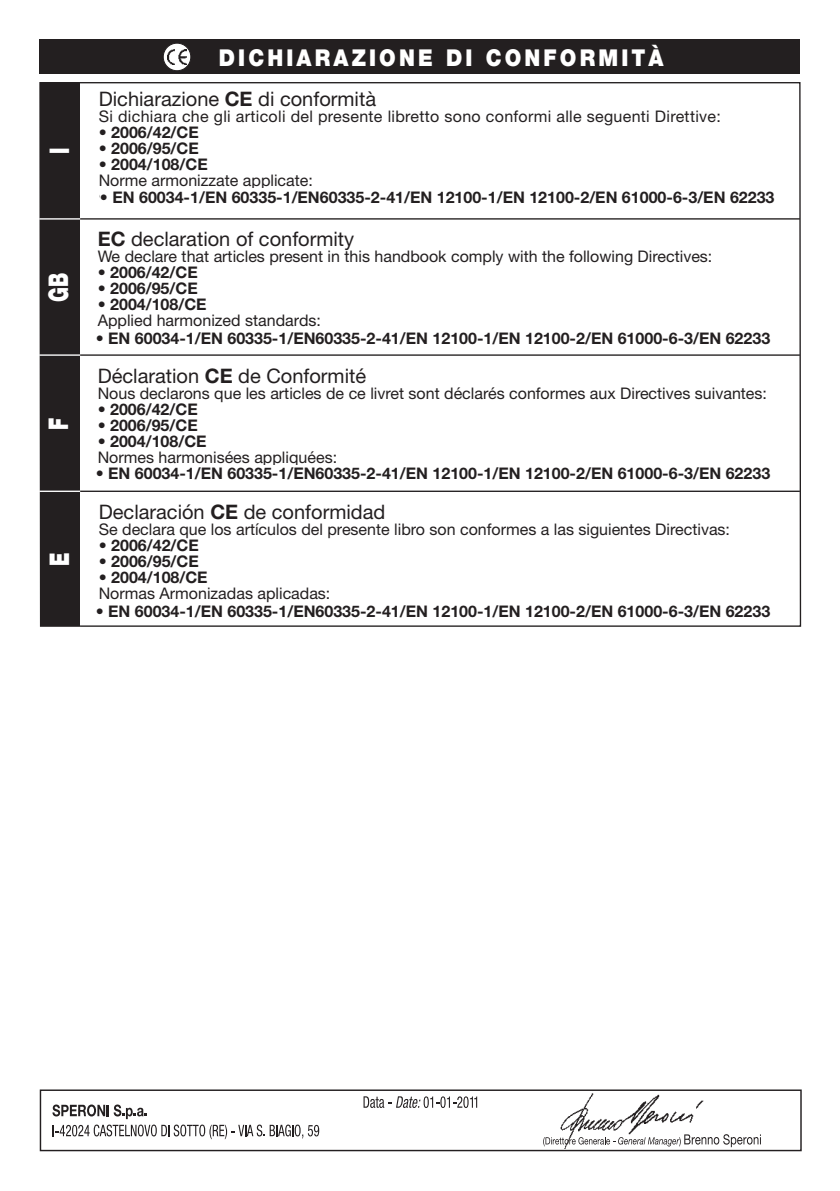
<style>
.page{position:relative;width:840px;height:1191px;background:#fff}
.page>*{position:absolute;margin:0;border:0;box-sizing:border-box;transform-origin:0 0}
.t1{font:900 27.2px "Helvetica Neue LT Std";color:#fff;scale:.71 1}
.t2{font:900 23.2px "Helvetica Neue LT Std";letter-spacing:.15em;color:#fff;scale:.9 1}
.t3{font:20px "Helvetica Neue LT Std";color:#231f20}
.t4{font:700 16px "Helvetica Neue LT Std";color:#231f20}
.t5{font:16px "Helvetica Neue LT Std";color:#231f20}
.t6{font:16px "Helvetica Neue LT Std";letter-spacing:.02em;color:#231f20}
.s1{font-weight:700}
</style>
<div class="page">
<div style="left:40px;top:83px;width:39px;height:544px;background:#231f20"></div>
<hr style="left:78px;top:218px;width:721px;height:1px;background:#231f20">
<hr style="left:39px;top:218px;width:41px;height:1px;background:#fff">
<hr style="left:78px;top:354px;width:721px;height:2px;background:#231f20">
<hr style="left:39px;top:354px;width:41px;height:2px;background:#fff">
<hr style="left:78px;top:490px;width:721px;height:2px;background:#231f20">
<hr style="left:39px;top:490px;width:41px;height:2px;background:#fff">
<div style="left:39px;top:40px;width:760px;height:34px;background:#231f20"></div>
<svg style="left:163px;top:43px;width:28px;height:28px"></svg>
<div style="left:163px;top:43px;width:28px;height:28px;border:1px solid #231f20;border-radius:50%"></div>
<img style="left:167px;top:49px;width:20px;height:16px">
<div style="left:40px;top:1089px;width:761px;height:62px;border:1px solid #231f20"></div>
<svg style="left:151px;top:1124px;width:6px;height:12px"></svg>
<svg style="left:161px;top:1124px;width:18px;height:12px"></svg>
<svg style="left:180px;top:1124px;width:6px;height:12px"></svg>
<svg style="left:181px;top:1125px;width:4px;height:10px"></svg>
<svg style="left:187px;top:1124px;width:11px;height:12px"></svg>
<svg style="left:199px;top:1124px;width:6px;height:12px"></svg>
<svg style="left:200px;top:1125px;width:4px;height:10px"></svg>
<svg style="left:209px;top:1124px;width:110px;height:15px"></svg>
<svg style="left:52px;top:1104px;width:103px;height:32px"></svg>
<svg style="left:543px;top:1134px;width:216px;height:13px"></svg>
<svg style="left:363px;top:1096px;width:114px;height:12px"></svg>
<img style="left:557px;top:1089px;width:149px;height:61px">
<h1 class="t1" style="left:43px;top:154px;width:11px;rotate:-90deg">I</h1>
<h1 class="t1" style="left:42px;top:302px;width:43px;rotate:-90deg">GB</h1>
<h1 class="t1" style="left:42px;top:430px;width:19px;rotate:-90deg">F</h1>
<h1 class="t1" style="left:43px;top:566px;width:21px;rotate:-90deg">E</h1>
<h2 class="t2" style="left:219px;top:44px;width:495px">DICHIARAZIONE DI CONFORMITÀ</h2>
<p class="t3" style="left:99px;top:87px;width:279px">Dichiarazione <span class="s1">CE</span> di conformità</p>
<p class="t6" style="left:99px;top:107px;width:623px">Si dichiara che gli articoli del presente libretto sono conformi alle seguenti Direttive:</p>
<p class="t4" style="left:99px;top:123px;width:101px">• 2006/42/CE</p>
<p class="t4" style="left:99px;top:139px;width:101px">• 2006/95/CE</p>
<p class="t4" style="left:99px;top:155px;width:110px">• 2004/108/CE</p>
<p class="t5" style="left:99px;top:171px;width:215px">Norme armonizzate applicate:</p>
<p class="t4" style="left:323px;top:187px;width:312px">60335-2-41/EN 292-1/EN 292-2/EN 55014</p>
<p class="t4" style="left:100px;top:187px;width:675px">• EN 60034-1/EN 60335-1/EN60335-2-41/EN 12100-1/EN 12100-2/EN 61000-6-3/EN 62233</p>
<p class="t3" style="left:98px;top:227px;width:258px"><span class="s1">EC</span> declaration of conformity</p>
<p class="t5" style="left:98px;top:247px;width:616px">We declare that articles present in this handbook comply with the following Directives:</p>
<p class="t4" style="left:98px;top:263px;width:101px">• 2006/42/CE</p>
<p class="t4" style="left:98px;top:279px;width:101px">• 2006/95/CE</p>
<p class="t4" style="left:98px;top:295px;width:110px">• 2004/108/CE</p>
<p class="t5" style="left:98px;top:311px;width:225px">Applied harmonized standards:</p>
<p class="t4" style="left:98px;top:327px;width:536px">• EN 60034-1/EN 60335-1/EN 60335-2-41/EN 292-1/EN 292-2/EN 55014</p>
<p class="t3" style="left:98px;top:364px;width:270px">Déclaration <span class="s1">CE</span> de Conformité</p>
<p class="t5" style="left:98px;top:383px;width:670px">Nous declarons que les articles de ce livret sont déclarés conformes aux Directives suivantes:</p>
<p class="t4" style="left:98px;top:399px;width:101px">• 2006/42/CE</p>
<p class="t4" style="left:98px;top:415px;width:101px">• 2006/95/CE</p>
<p class="t4" style="left:98px;top:431px;width:110px">• 2004/108/CE</p>
<p class="t5" style="left:98px;top:447px;width:241px">Normes harmonisées appliquées:</p>
<p class="t4" style="left:98px;top:463px;width:536px">• EN 60034-1/EN 60335-1/EN 60335-2-41/EN 292-1/EN 292-2/EN 55014</p>
<p class="t4" style="left:96px;top:328px;width:675px">• EN 60034-1/EN 60335-1/EN60335-2-41/EN 12100-1/EN 12100-2/EN 61000-6-3/EN 62233</p>
<p class="t4" style="left:96px;top:463px;width:675px">• EN 60034-1/EN 60335-1/EN60335-2-41/EN 12100-1/EN 12100-2/EN 61000-6-3/EN 62233</p>
<p class="t3" style="left:99px;top:500px;width:288px">Declaración <span class="s1">CE</span> de conformidad</p>
<p class="t5" style="left:99px;top:520px;width:632px">Se declara que los artículos del presente libro son conformes a las siguientes Directivas:</p>
<p class="t4" style="left:99px;top:535px;width:101px">• 2006/42/CE</p>
<p class="t4" style="left:99px;top:551px;width:101px">• 2006/95/CE</p>
<p class="t4" style="left:99px;top:567px;width:110px">• 2004/108/CE</p>
<p class="t5" style="left:99px;top:584px;width:233px">Normas Armonizadas aplicadas:</p>
<p class="t4" style="left:99px;top:599px;width:536px">• EN 60034-1/EN 60335-1/EN 60335-2-41/EN 292-1/EN 292-2/EN 55014</p>
<p class="t4" style="left:96px;top:601px;width:675px">• EN 60034-1/EN 60335-1/EN60335-2-41/EN 12100-1/EN 12100-2/EN 61000-6-3/EN 62233</p>
</div>
